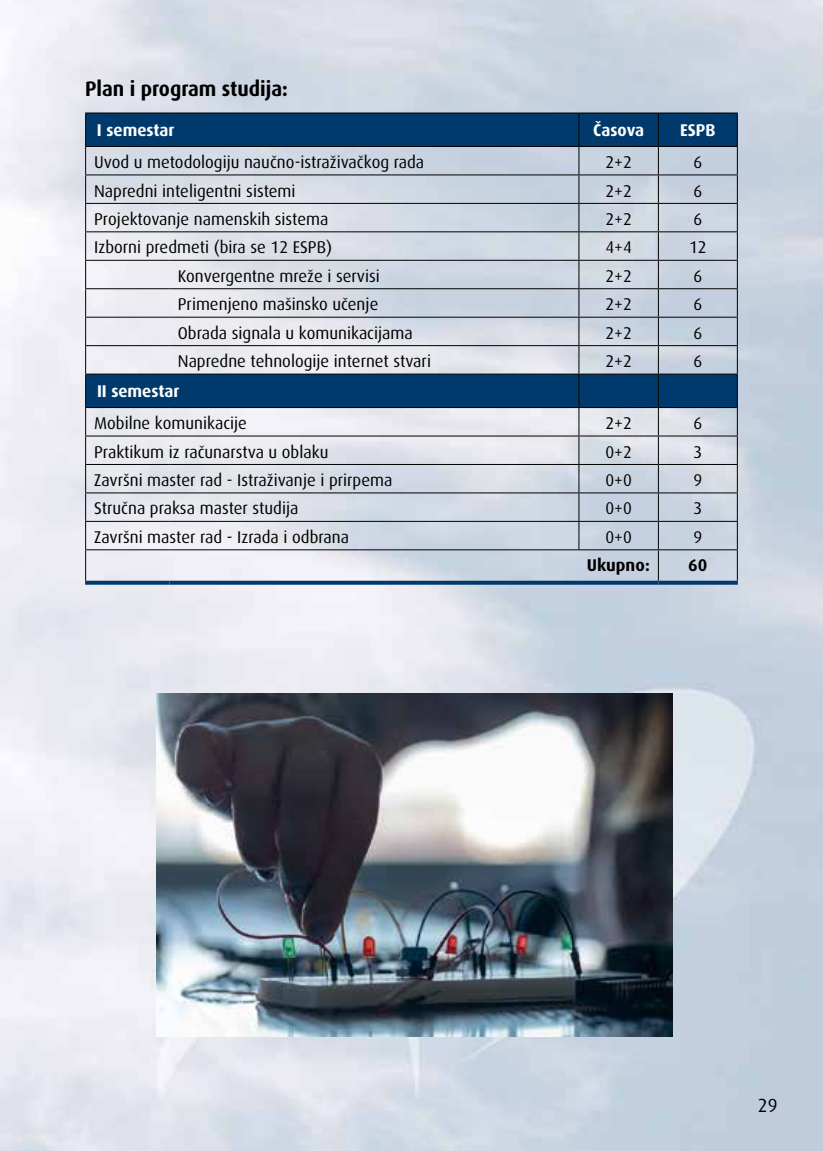
<style>
.page{position:relative;width:823px;height:1151px;background:#fff}
.page>*{position:absolute;margin:0;border:0;box-sizing:border-box;transform-origin:0 0}
.t1{font:700 21px "Dax B";color:#000;scale:.95 1}
.t2{font:19px "Dax B";color:#000}
.t3{font:17px "Dax B";color:#000}
.t4{font:700 17px "Dax B";color:#fff}
.t5{font:700 17px "Dax B";color:#000}
</style>
<div class="page">
<img style="left:0;top:0;width:822px;height:1151px">
<svg style="left:86px;top:114px;width:650px;height:293px;background:#a3b5c8"></svg>
<hr style="left:85px;top:113px;width:84px;height:1px;background:#000">
<hr style="left:85px;top:114px;width:1px;height:32px;background:#000">
<hr style="left:169px;top:113px;width:409px;height:1px;background:#000">
<hr style="left:578px;top:113px;width:80px;height:1px;background:#000">
<hr style="left:578px;top:114px;width:1px;height:32px;background:#000">
<hr style="left:658px;top:113px;width:79px;height:1px;background:#000">
<hr style="left:657px;top:114px;width:1px;height:32px;background:#000">
<hr style="left:736px;top:114px;width:1px;height:32px;background:#000">
<hr style="left:85px;top:146px;width:84px;height:1px;background:#000">
<hr style="left:169px;top:146px;width:409px;height:1px;background:#000">
<hr style="left:578px;top:146px;width:80px;height:1px;background:#000">
<hr style="left:658px;top:146px;width:79px;height:1px;background:#000">
<hr style="left:85px;top:174px;width:84px;height:1px;background:#000">
<hr style="left:169px;top:174px;width:409px;height:1px;background:#000">
<hr style="left:578px;top:174px;width:80px;height:1px;background:#000">
<hr style="left:658px;top:174px;width:79px;height:1px;background:#000">
<hr style="left:85px;top:203px;width:84px;height:1px;background:#000">
<hr style="left:169px;top:203px;width:409px;height:1px;background:#000">
<hr style="left:578px;top:203px;width:80px;height:1px;background:#000">
<hr style="left:658px;top:203px;width:79px;height:1px;background:#000">
<hr style="left:85px;top:260px;width:84px;height:1px;background:#000">
<hr style="left:169px;top:260px;width:409px;height:1px;background:#000">
<hr style="left:578px;top:260px;width:80px;height:1px;background:#000">
<hr style="left:658px;top:260px;width:79px;height:1px;background:#000">
<hr style="left:85px;top:288px;width:84px;height:1px;background:#000">
<hr style="left:169px;top:288px;width:409px;height:1px;background:#000">
<hr style="left:578px;top:288px;width:80px;height:1px;background:#000">
<hr style="left:658px;top:288px;width:79px;height:1px;background:#000">
<hr style="left:85px;top:317px;width:84px;height:1px;background:#000">
<hr style="left:169px;top:317px;width:409px;height:1px;background:#000">
<hr style="left:578px;top:317px;width:80px;height:1px;background:#000">
<hr style="left:658px;top:317px;width:79px;height:1px;background:#000">
<hr style="left:85px;top:345px;width:84px;height:1px;background:#000">
<svg style="left:85px;top:147px;width:1px;height:227px"></svg>
<hr style="left:169px;top:345px;width:409px;height:1px;background:#000">
<hr style="left:578px;top:345px;width:80px;height:1px;background:#000">
<svg style="left:578px;top:147px;width:1px;height:227px"></svg>
<hr style="left:658px;top:345px;width:79px;height:1px;background:#000">
<svg style="left:657px;top:147px;width:1px;height:227px"></svg>
<svg style="left:736px;top:147px;width:1px;height:227px"></svg>
<hr style="left:85px;top:375px;width:1px;height:32px;background:#000">
<hr style="left:578px;top:375px;width:1px;height:32px;background:#000">
<hr style="left:657px;top:375px;width:1px;height:32px;background:#000">
<hr style="left:85px;top:435px;width:84px;height:1px;background:#000">
<hr style="left:169px;top:435px;width:409px;height:1px;background:#000">
<hr style="left:578px;top:435px;width:80px;height:1px;background:#000">
<hr style="left:658px;top:435px;width:79px;height:1px;background:#000">
<hr style="left:85px;top:464px;width:84px;height:1px;background:#000">
<hr style="left:169px;top:464px;width:409px;height:1px;background:#000">
<hr style="left:578px;top:464px;width:80px;height:1px;background:#000">
<hr style="left:658px;top:464px;width:79px;height:1px;background:#000">
<hr style="left:85px;top:492px;width:84px;height:1px;background:#000">
<hr style="left:169px;top:492px;width:409px;height:1px;background:#000">
<hr style="left:578px;top:492px;width:80px;height:1px;background:#000">
<hr style="left:658px;top:492px;width:79px;height:1px;background:#000">
<hr style="left:85px;top:521px;width:84px;height:1px;background:#000">
<svg style="left:85px;top:408px;width:1px;height:141px"></svg>
<hr style="left:169px;top:521px;width:409px;height:1px;background:#000">
<hr style="left:578px;top:521px;width:80px;height:1px;background:#000">
<svg style="left:578px;top:408px;width:1px;height:141px"></svg>
<hr style="left:658px;top:521px;width:79px;height:1px;background:#000">
<svg style="left:657px;top:408px;width:1px;height:141px"></svg>
<svg style="left:736px;top:408px;width:1px;height:141px"></svg>
<hr style="left:85px;top:549px;width:84px;height:1px;background:#000">
<hr style="left:85px;top:550px;width:1px;height:31px;background:#000">
<hr style="left:169px;top:549px;width:409px;height:1px;background:#000">
<hr style="left:578px;top:549px;width:80px;height:1px;background:#000">
<hr style="left:658px;top:549px;width:79px;height:1px;background:#000">
<hr style="left:657px;top:550px;width:1px;height:31px;background:#000">
<hr style="left:736px;top:550px;width:1px;height:31px;background:#000">
<svg style="left:85px;top:581px;width:84px;height:4px"></svg>
<svg style="left:169px;top:581px;width:409px;height:4px;background:#0f4575"></svg>
<svg style="left:578px;top:581px;width:80px;height:4px"></svg>
<svg style="left:658px;top:581px;width:79px;height:4px"></svg>
<hr style="left:85px;top:231px;width:84px;height:1px;background:#000">
<hr style="left:169px;top:231px;width:409px;height:1px;background:#000">
<hr style="left:578px;top:231px;width:80px;height:1px;background:#000">
<hr style="left:658px;top:231px;width:79px;height:1px;background:#000">
<hr style="left:85px;top:374px;width:84px;height:1px;background:#000">
<hr style="left:169px;top:374px;width:409px;height:1px;background:#000">
<hr style="left:578px;top:374px;width:80px;height:1px;background:#000">
<hr style="left:658px;top:374px;width:79px;height:1px;background:#000">
<hr style="left:736px;top:375px;width:1px;height:32px;background:#000">
<hr style="left:85px;top:407px;width:84px;height:1px;background:#000">
<hr style="left:169px;top:407px;width:409px;height:1px;background:#000">
<hr style="left:578px;top:407px;width:80px;height:1px;background:#000">
<hr style="left:658px;top:407px;width:79px;height:1px;background:#000">
<img style="left:156px;top:693px;width:515px;height:344px">
<p class="t1" style="left:85px;top:76px;width:215px">Plan i program studija:</p>
<p class="t4" style="left:97px;top:121px;width:79px">I semestar</p>
<p class="t4" style="left:593px;top:121px;width:52px">Časova</p>
<p class="t4" style="left:679px;top:121px;width:37px">ESPB</p>
<p class="t3" style="left:94px;top:153px;width:331px">Uvod u metodologiju naučno-istraživačkog rada</p>
<p class="t3" style="left:605px;top:153px;width:28px">2+2</p>
<p class="t3" style="left:693px;top:153px;width:10px">6</p>
<p class="t3" style="left:94px;top:181px;width:203px">Napredni inteligentni sistemi</p>
<p class="t3" style="left:605px;top:181px;width:28px">2+2</p>
<p class="t3" style="left:693px;top:181px;width:10px">6</p>
<p class="t3" style="left:94px;top:210px;width:236px">Projektovanje namenskih sistema</p>
<p class="t3" style="left:605px;top:210px;width:28px">2+2</p>
<p class="t3" style="left:693px;top:210px;width:10px">6</p>
<p class="t3" style="left:94px;top:238px;width:239px">Izborni predmeti (bira se 12 ESPB)</p>
<p class="t3" style="left:605px;top:238px;width:28px">4+4</p>
<p class="t3" style="left:688px;top:238px;width:19px">12</p>
<p class="t3" style="left:178px;top:267px;width:203px">Konvergentne mreže i servisi</p>
<p class="t3" style="left:605px;top:267px;width:28px">2+2</p>
<p class="t3" style="left:693px;top:267px;width:10px">6</p>
<p class="t3" style="left:178px;top:295px;width:202px">Primenjeno mašinsko učenje</p>
<p class="t3" style="left:605px;top:295px;width:28px">2+2</p>
<p class="t3" style="left:693px;top:295px;width:10px">6</p>
<p class="t3" style="left:178px;top:323px;width:236px">Obrada signala u komunikacijama</p>
<p class="t3" style="left:605px;top:323px;width:28px">2+2</p>
<p class="t3" style="left:693px;top:323px;width:10px">6</p>
<p class="t3" style="left:178px;top:352px;width:254px">Napredne tehnologije internet stvari</p>
<p class="t3" style="left:605px;top:352px;width:28px">2+2</p>
<p class="t3" style="left:693px;top:352px;width:10px">6</p>
<p class="t4" style="left:97px;top:382px;width:84px">II semestar</p>
<p class="t3" style="left:94px;top:414px;width:154px">Mobilne komunikacije</p>
<p class="t3" style="left:605px;top:414px;width:28px">2+2</p>
<p class="t3" style="left:693px;top:414px;width:10px">6</p>
<p class="t3" style="left:94px;top:442px;width:236px">Praktikum iz računarstva u oblaku</p>
<p class="t3" style="left:605px;top:442px;width:28px">0+2</p>
<p class="t3" style="left:693px;top:442px;width:10px">3</p>
<p class="t3" style="left:94px;top:471px;width:299px">Završni master rad - Istraživanje i prirpema</p>
<p class="t3" style="left:605px;top:471px;width:28px">0+0</p>
<p class="t3" style="left:693px;top:471px;width:10px">9</p>
<p class="t3" style="left:94px;top:499px;width:206px">Stručna praksa master studija</p>
<p class="t3" style="left:605px;top:499px;width:28px">0+0</p>
<p class="t3" style="left:693px;top:499px;width:10px">3</p>
<p class="t3" style="left:94px;top:528px;width:256px">Završni master rad - Izrada i odbrana</p>
<p class="t3" style="left:605px;top:528px;width:28px">0+0</p>
<p class="t3" style="left:693px;top:528px;width:10px">9</p>
<p class="t5" style="left:586px;top:556px;width:65px">Ukupno:</p>
<p class="t5" style="left:687px;top:556px;width:21px">60</p>
<p class="t2" style="left:757px;top:1095px;width:21px">29</p>
</div>
